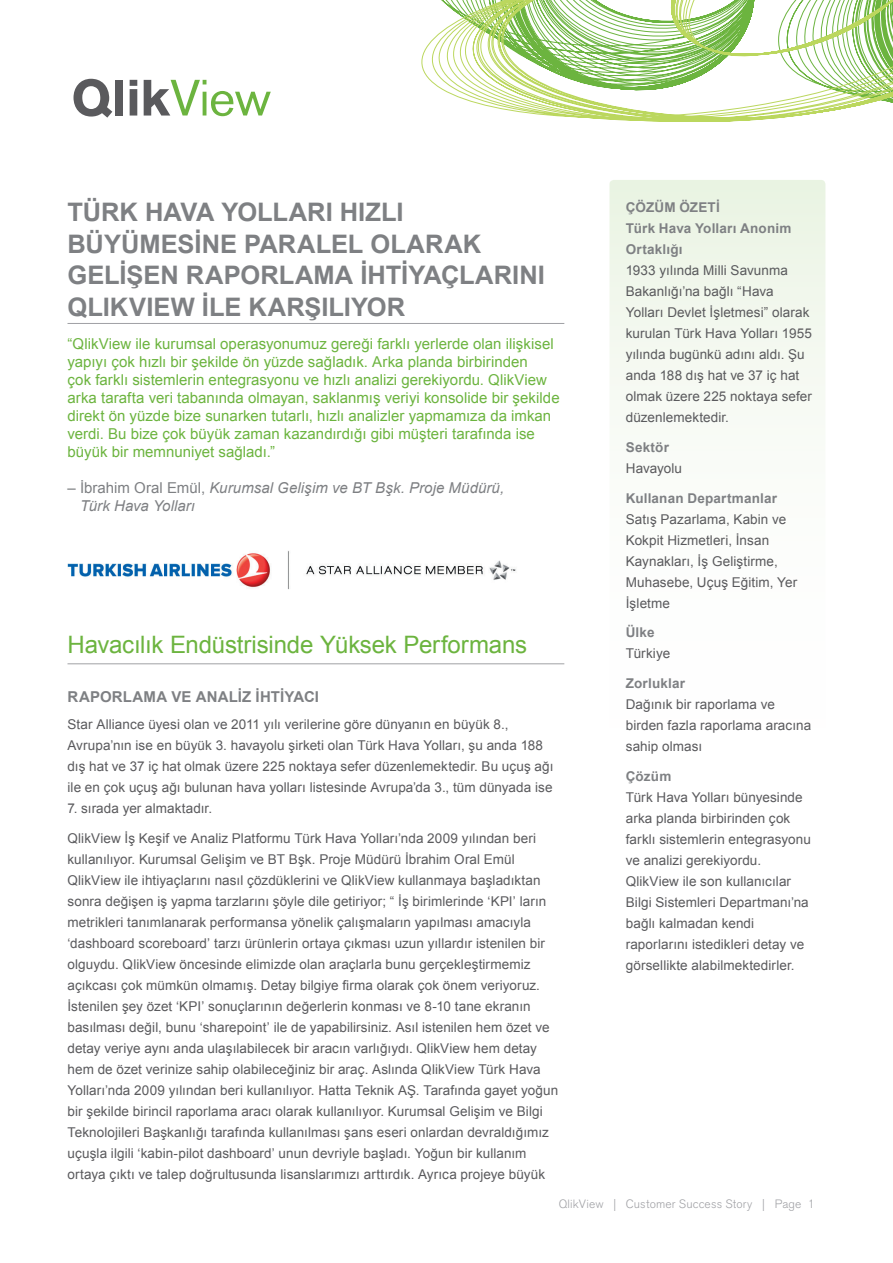
<style>
.page{position:relative;width:893px;height:1263px;background:#fff}
.page>*{position:absolute;margin:0;border:0;box-sizing:border-box;transform-origin:0 0}
.BI-LINE{font:700 25.5px/31.5px "Arial";color:#7e8083}
.HEADER_2_-_GREEN_UND{font:24px "Arial";letter-spacing:-.01em;color:#6cb43f}
.Pull_Quote{font:15px/18px "Arial";color:#6cb43f}
.Pull_Quote-2{font:italic 15px/18px "Arial";letter-spacing:.005em;color:#7e8083}
.HEADER_5_-_Grey_Caps{font:700 15px "Arial";letter-spacing:.01em;color:#7e8083}
.BODY{font:13.5px/21px "Arial";letter-spacing:.005em;color:#5a5a5d}
.SolOv_Header{font:700 13.5px/21px "Arial";letter-spacing:.015em;color:#7e8083}
.PAGE_-_Footer{font:300 12px "Akzidenz Grotesk BQ";letter-spacing:.015em;color:#a0a1a5}
.s1{font-style:normal}
</style>
<div class="page">
<div style="left:115px;top:80px;width:8px;height:36px;background:#5a5a5d"></div>
<svg style="left:130px;top:80px;width:7px;height:36px"></svg>
<svg style="left:144px;top:80px;width:127px;height:36px"></svg>
<svg style="left:74px;top:79px;width:38px;height:39px"></svg>
<svg style="left:421px;top:0;width:472px;height:122px"></svg>
<hr style="left:68px;top:663px;width:496px;height:1px;background:#a0a1a5">
<div style="left:609px;top:180px;width:216px;height:589px;background:linear-gradient(to bottom,#edf5e7,#fff);border-radius:4px"></div>
<hr style="left:68px;top:323px;width:496px;height:1px;background:#a0a1a5">
<img style="left:67px;top:550px;width:449px;height:40px">
<p class="BI-LINE" style="left:68px;top:197px;width:479px">TÜRK HAVA YOLLARI HIZLI<br>BÜYÜMESINE PARALEL OLARAK<br>GELIŞEN RAPORLAMA IHTIYAÇLARINI<br>QLIKVIEW ILE KARŞILIYOR</p>
<p class="Pull_Quote" style="left:68px;top:335px;width:494px">“QlikView ile kurumsal operasyonumuz gereği farklı yerlerde olan ilişkisel yapıyı çok hızlı bir şekilde ön yüzde sağladık. Arka planda birbirinden<br>çok farklı sistemlerin entegrasyonu ve hızlı analizi gerekiyordu. QlikView arka tarafta veri tabanında olmayan, saklanmış veriyi konsolide bir şekilde direkt ön yüzde bize sunarken tutarlı, hızlı analizler yapmamıza da imkan verdi. Bu bize çok büyük zaman kazandırdığı gibi müşteri tarafında ise büyük bir memnuniyet sağladı.”</p>
<p class="Pull_Quote-2" style="left:80px;top:479px;width:426px;text-indent:-13px"><span class="s1">– İbrahim Oral Emül,</span> Kurumsal Gelişim ve BT Bşk. Proje Müdürü,<br>Türk Hava Yolları</p>
<p class="HEADER_2_-_GREEN_UND" style="left:68px;top:628px;width:461px">Havacılık Endüstrisinde Yüksek Performans</p>
<p class="HEADER_5_-_Grey_Caps" style="left:68px;top:687px;width:253px">RAPORLAMA VE ANALIZ İHTIYACI</p>
<p class="BODY" style="left:68px;top:714px;width:488px">Star Alliance üyesi olan ve 2011 yılı verilerine göre dünyanın en büyük 8., Avrupa’nın ise en büyük 3. havayolu şirketi olan Türk Hava Yolları, şu anda 188 dış hat ve 37 iç hat olmak üzere 225 noktaya sefer düzenlemektedir. Bu uçuş ağı ile en çok uçuş ağı bulunan hava yolları listesinde Avrupa’da 3., tüm dünyada ise</p>
<p class="BODY" style="left:68px;top:798px;width:146px">7. sırada yer almaktadır.</p>
<p class="BODY" style="left:68px;top:828px;width:492px">QlikView İş Keşif ve Analiz Platformu Türk Hava Yolları’nda 2009 yılından beri kullanılıyor. Kurumsal Gelişim ve BT Bşk. Proje Müdürü İbrahim Oral Emül QlikView ile ihtiyaçlarını nasıl çözdüklerini ve QlikView kullanmaya başladıktan sonra değişen iş yapma tarzlarını şöyle dile getiriyor; “ İş birimlerinde ‘KPI’ ların metrikleri tanımlanarak performansa yönelik çalışmaların yapılması amacıyla ‘dashboard scoreboard’ tarzı ürünlerin ortaya çıkması uzun yıllardır istenilen bir olguydu. QlikView öncesinde elimizde olan araçlarla bunu gerçekleştirmemiz açıkcası çok mümkün olmamış. Detay bilgiye firma olarak çok önem veriyoruz.<br>İstenilen şey özet ‘KPI’ sonuçlarının değerlerin konması ve 8-10 tane ekranın basılması değil, bunu ‘sharepoint’ ile de yapabilirsiniz. Asıl istenilen hem özet ve detay veriye aynı anda ulaşılabilecek bir aracın varlığıydı. QlikView hem detay hem de özet verinize sahip olabileceğiniz bir araç. Aslında QlikView Türk Hava Yolları’nda 2009 yılından beri kullanılıyor. Hatta Teknik AŞ. Tarafında gayet yoğun bir şekilde birincil raporlama aracı olarak kullanılıyor. Kurumsal Gelişim ve Bilgi Teknolojileri Başkanlığı tarafında kullanılması şans eseri onlardan devraldığımız uçuşla ilgili ‘kabin-pilot dashboard’ unun devriyle başladı. Yoğun bir kullanım ortaya çıktı ve talep doğrultusunda lisanslarımızı arttırdık. Ayrıca projeye büyük</p>
<p class="SolOv_Header" style="left:626px;top:198px;width:94px">ÇÖZÜM ÖZETİ</p>
<p class="SolOv_Header" style="left:626px;top:219px;width:167px">Türk Hava Yolları Anonim<br>Ortaklığı</p>
<p class="BODY" style="left:626px;top:260px;width:188px">1933 yılında Milli Savunma<br>Bakanlığı’na bağlı “Hava<br>Yolları Devlet İşletmesi” olarak kurulan Türk Hava Yolları 1955 yılında bugünkü adını aldı. Şu anda 188 dış hat ve 37 iç hat olmak üzere 225 noktaya sefer düzenlemektedir.</p>
<p class="SolOv_Header" style="left:626px;top:437px;width:45px">Sektör</p>
<p class="BODY" style="left:626px;top:458px;width:58px">Havayolu</p>
<p class="SolOv_Header" style="left:626px;top:488px;width:153px">Kullanan Departmanlar</p>
<p class="BODY" style="left:626px;top:509px;width:173px">Satış Pazarlama, Kabin ve<br>Kokpit Hizmetleri, İnsan<br>Kaynakları, İş Geliştirme,<br>Muhasebe, Uçuş Eğitim, Yer<br>İşletme</p>
<p class="SolOv_Header" style="left:626px;top:622px;width:30px">Ülke</p>
<p class="BODY" style="left:626px;top:643px;width:46px">Türkiye</p>
<p class="SolOv_Header" style="left:626px;top:673px;width:61px">Zorluklar</p>
<p class="BODY" style="left:626px;top:694px;width:187px">Dağınık bir raporlama ve birden fazla raporlama aracına sahip olması</p>
<p class="SolOv_Header" style="left:626px;top:766px;width:47px">Çözüm</p>
<p class="BODY" style="left:626px;top:786px;width:187px">Türk Hava Yolları bünyesinde arka planda birbirinden çok farklı sistemlerin entegrasyonu ve analizi gerekiyordu.<br>QlikView ile son kullanıcılar<br>Bilgi Sistemleri Departmanı’na bağlı kalmadan kendi raporlarını istedikleri detay ve görsellikte alabilmektedirler.</p>
<p class="PAGE_-_Footer" style="left:559px;top:1197px;width:258px">QlikView | Customer Success Story | Page 1</p>
</div>
